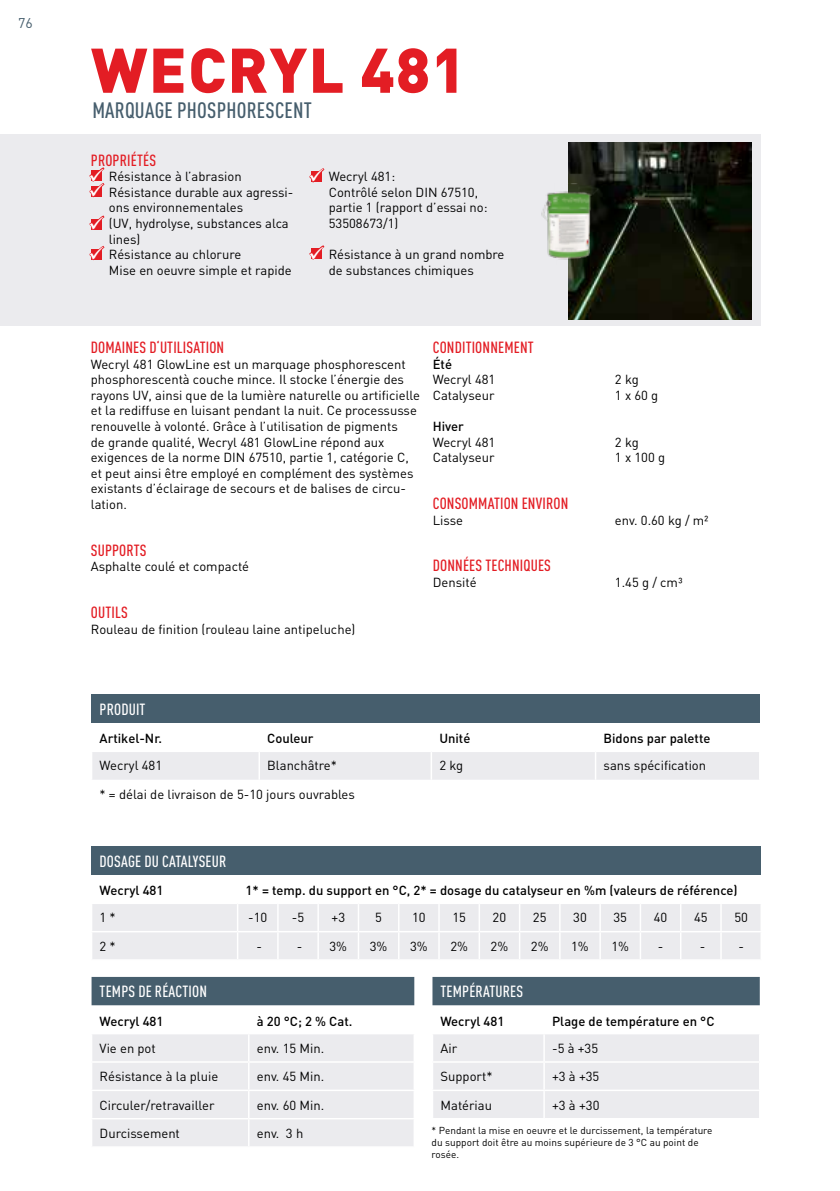
<style>
.page{position:relative;width:840px;height:1191px;background:#fff}
.page>*{position:absolute;margin:0;border:0;box-sizing:border-box;transform-origin:0 0}
.t1{font:900 62px "DIN Pro";letter-spacing:.025em;color:#e31d24}
.t2{font:500 condensed 22px "DIN Pro";letter-spacing:.01em;color:#465e6d}
.t3{font:500 condensed 16px "DIN Pro";letter-spacing:.01em;color:#e31d24}
.t4{font:500 condensed 16px "DIN Pro";letter-spacing:.01em;color:#fff}
.t5{font:14px "DIN Pro";color:#465e6d}
.t6{font:13px/15.6px "DIN Pro";color:#000}
.t7{font:500 13px "DIN Pro";color:#000}
.t8{font:10px/12px "DIN Pro";color:#000}
.s1{color:#e31d24}
</style>
<div class="page">
<div style="left:0;top:134px;width:760px;height:192px;background:#ebebee"></div>
<img style="left:568px;top:142px;width:182px;height:177px">
<img style="left:541px;top:183px;width:68px;height:81px">
<div style="left:91px;top:694px;width:668px;height:29px;background:#465e6d"></div>
<div style="left:92px;top:752px;width:666px;height:27px;background:#ebebee"></div>
<hr style="left:258px;top:752px;width:2px;height:27px;background:#fff">
<hr style="left:430px;top:752px;width:2px;height:27px;background:#fff">
<hr style="left:594px;top:752px;width:2px;height:27px;background:#fff">
<div style="left:91px;top:977px;width:668px;height:28px;background:#465e6d"></div>
<div style="left:92px;top:1034px;width:321px;height:112px;background:#ebebee"></div>
<hr style="left:91px;top:1061px;width:157px;height:1px;background:#fff">
<hr style="left:248px;top:1061px;width:167px;height:1px;background:#fff">
<hr style="left:91px;top:1089px;width:157px;height:2px;background:#fff">
<hr style="left:248px;top:1089px;width:167px;height:2px;background:#fff">
<hr style="left:91px;top:1118px;width:157px;height:1px;background:#fff">
<hr style="left:248px;top:1118px;width:167px;height:1px;background:#fff">
<svg style="left:248px;top:1034px;width:1px;height:112px"></svg>
<div style="left:433px;top:1034px;width:326px;height:84px;background:#ebebee"></div>
<hr style="left:758px;top:1091px;width:2px;height:27px;background:#fff">
<div style="left:91px;top:846px;width:669px;height:29px;background:#465e6d"></div>
<div style="left:92px;top:904px;width:669px;height:55px;background:#ebebee"></div>
<svg style="left:91px;top:170px;width:11px;height:27px"></svg>
<svg style="left:91px;top:219px;width:11px;height:41px"></svg>
<svg style="left:311px;top:171px;width:11px;height:11px"></svg>
<svg style="left:311px;top:248px;width:11px;height:11px"></svg>
<p class="t5" style="left:18px;top:14px;width:16px">76</p>
<h1 class="t1" style="left:91px;top:28px;width:376px">WECRYL 481</h1>
<h2 class="t2" style="left:92px;top:97px;width:221px">MARQUAGE PHOSPHORESCENT</h2>
<p class="t3" style="left:91px;top:150px;width:67px">PROPRIÉTÉS</p>
<p class="t6" style="left:109px;top:168px;width:186px;text-indent:-18px"><span class="s1">☑</span> Résistance à l’abrasion<br>Résistance durable aux agressi&shy;ons environnementales<br>(UV, hydrolyse, substances alca lines)<br>Résistance au chlorure<br>Mise en oeuvre simple et rapide</p>
<p class="t6" style="left:328px;top:168px;width:160px">Wecryl 481:<br>Contrôlé selon DIN 67510, partie 1 (rapport d’essai no:<br>53508673/1)</p>
<p class="t6" style="left:328px;top:246px;width:177px">Résistance à un grand nombre de substances chimiques</p>
<p class="t3" style="left:91px;top:338px;width:135px">DOMAINES D‘UTILISATION</p>
<p class="t6" style="left:91px;top:355px;width:330px">Wecryl 481 GlowLine est un marquage phosphorescent phosphorescentà couche mince. Il stocke l’énergie des rayons UV, ainsi que de la lumière naturelle ou artificielle et la rediffuse en luisant pendant la nuit. Ce processusse renouvelle à volonté. Grâce à l’utilisation de pigments<br>de grande qualité, Wecryl 481 GlowLine répond aux exigences de la norme DIN 67510, partie 1, catégorie C, et peut ainsi être employé en complément des systèmes existants d’éclairage de secours et de balises de circu&shy;lation.</p>
<p class="t3" style="left:91px;top:540px;width:57px">SUPPORTS</p>
<p class="t6" style="left:91px;top:558px;width:160px">Asphalte coulé et compacté</p>
<p class="t3" style="left:91px;top:603px;width:38px">OUTILS</p>
<p class="t6" style="left:91px;top:621px;width:266px">Rouleau de finition (rouleau laine antipeluche)</p>
<p class="t3" style="left:432px;top:338px;width:102px">CONDITIONNEMENT</p>
<p class="t7" style="left:432px;top:355px;width:21px">Été</p>
<p class="t6" style="left:432px;top:371px;width:64px">Wecryl 481</p>
<p class="t6" style="left:614px;top:371px;width:25px">2 kg</p>
<p class="t6" style="left:432px;top:387px;width:63px">Catalyseur</p>
<p class="t6" style="left:614px;top:387px;width:45px">1 x 60 g</p>
<p class="t7" style="left:432px;top:417px;width:33px">Hiver</p>
<p class="t6" style="left:432px;top:433px;width:64px">Wecryl 481</p>
<p class="t6" style="left:614px;top:433px;width:25px">2 kg</p>
<p class="t6" style="left:432px;top:449px;width:63px">Catalyseur</p>
<p class="t6" style="left:614px;top:449px;width:52px">1 x 100 g</p>
<p class="t3" style="left:432px;top:494px;width:137px">CONSOMMATION ENVIRON</p>
<p class="t6" style="left:432px;top:511px;width:32px">Lisse</p>
<p class="t6" style="left:614px;top:511px;width:95px">env. 0.60 kg / m²</p>
<p class="t3" style="left:432px;top:556px;width:120px">DONNÉES TECHNIQUES</p>
<p class="t6" style="left:432px;top:574px;width:45px">Densité</p>
<p class="t6" style="left:614px;top:574px;width:69px">1.45 g / cm³</p>
<p class="t4" style="left:100px;top:699px;width:47px">PRODUIT</p>
<p class="t7" style="left:99px;top:730px;width:64px">Artikel-Nr.</p>
<p class="t7" style="left:267px;top:730px;width:48px">Couleur</p>
<p class="t7" style="left:439px;top:730px;width:33px">Unité</p>
<p class="t7" style="left:603px;top:730px;width:108px">Bidons par palette</p>
<p class="t6" style="left:99px;top:757px;width:64px">Wecryl 481</p>
<p class="t6" style="left:267px;top:757px;width:71px">Blanchâtre*</p>
<p class="t6" style="left:439px;top:757px;width:25px">2 kg</p>
<p class="t6" style="left:603px;top:757px;width:104px">sans spécification</p>
<p class="t6" style="left:99px;top:786px;width:257px">* = délai de livraison de 5-10 jours ouvrables</p>
<p class="t4" style="left:100px;top:851px;width:128px">DOSAGE DU CATALYSEUR</p>
<p class="t7" style="left:99px;top:881px;width:65px">Wecryl 481</p>
<p class="t7" style="left:245px;top:881px;width:493px">1* = temp. du support en °C, 2* = dosage du catalyseur en %m (valeurs de référence)</p>
<p class="t6" style="left:99px;top:909px;width:18px">1 *</p>
<p class="t6" style="left:248px;top:909px;width:21px">-10</p>
<p class="t6" style="left:292px;top:909px;width:14px">-5</p>
<p class="t6" style="left:331px;top:909px;width:15px">+3</p>
<p class="t6" style="left:375px;top:909px;width:8px">5</p>
<p class="t6" style="left:412px;top:909px;width:15px">10</p>
<p class="t6" style="left:452px;top:909px;width:15px">15</p>
<p class="t6" style="left:492px;top:909px;width:15px">20</p>
<p class="t6" style="left:532px;top:909px;width:15px">25</p>
<p class="t6" style="left:573px;top:909px;width:15px">30</p>
<p class="t6" style="left:613px;top:909px;width:15px">35</p>
<p class="t6" style="left:653px;top:909px;width:15px">40</p>
<p class="t6" style="left:693px;top:909px;width:15px">45</p>
<p class="t6" style="left:734px;top:909px;width:15px">50</p>
<p class="t6" style="left:99px;top:937px;width:18px">2 *</p>
<p class="t6" style="left:256px;top:937px;width:7px">-</p>
<p class="t6" style="left:297px;top:937px;width:52px">- 3%</p>
<p class="t6" style="left:369px;top:937px;width:19px">3%</p>
<p class="t6" style="left:410px;top:937px;width:19px">3%</p>
<p class="t6" style="left:450px;top:937px;width:19px">2%</p>
<p class="t6" style="left:490px;top:937px;width:19px">2%</p>
<p class="t6" style="left:530px;top:937px;width:19px">2%</p>
<p class="t6" style="left:571px;top:937px;width:19px">1%</p>
<p class="t6" style="left:611px;top:937px;width:19px">1%</p>
<p class="t6" style="left:657px;top:937px;width:7px">-</p>
<p class="t6" style="left:699px;top:937px;width:7px">-</p>
<p class="t6" style="left:738px;top:937px;width:7px">-</p>
<p class="t4" style="left:100px;top:982px;width:109px">TEMPS DE RÉACTION</p>
<p class="t4" style="left:440px;top:982px;width:84px">TEMPÉRATURES</p>
<p class="t7" style="left:99px;top:1012px;width:65px">Wecryl 481</p>
<p class="t7" style="left:256px;top:1012px;width:97px">à 20 °C; 2 % Cat.</p>
<p class="t7" style="left:440px;top:1012px;width:65px">Wecryl 481</p>
<p class="t7" style="left:552px;top:1012px;width:164px">Plage de température en °C</p>
<p class="t6" style="left:99px;top:1039px;width:58px">Vie en pot</p>
<p class="t6" style="left:257px;top:1039px;width:69px">env. 15 Min.</p>
<p class="t6" style="left:440px;top:1039px;width:18px">Air</p>
<p class="t6" style="left:552px;top:1039px;width:47px">-5 à +35</p>
<p class="t6" style="left:99px;top:1068px;width:120px">Résistance à la pluie</p>
<p class="t6" style="left:257px;top:1068px;width:69px">env. 45 Min.</p>
<p class="t6" style="left:440px;top:1068px;width:53px">Support*</p>
<p class="t6" style="left:552px;top:1068px;width:49px">+3 à +35</p>
<p class="t6" style="left:99px;top:1096px;width:116px">Circuler/retravailler</p>
<p class="t6" style="left:257px;top:1096px;width:69px">env. 60 Min.</p>
<p class="t6" style="left:440px;top:1096px;width:53px">Matériau</p>
<p class="t6" style="left:552px;top:1096px;width:49px">+3 à +30</p>
<p class="t6" style="left:100px;top:1124px;width:82px">Durcissement</p>
<p class="t6" style="left:257px;top:1124px;width:48px">env. 3 h</p>
<p class="t8" style="left:431px;top:1123px;width:282px">* Pendant la mise en oeuvre et le durcissement, la température du support doit être au moins supérieure de 3 °C au point de rosée.</p>
</div>
